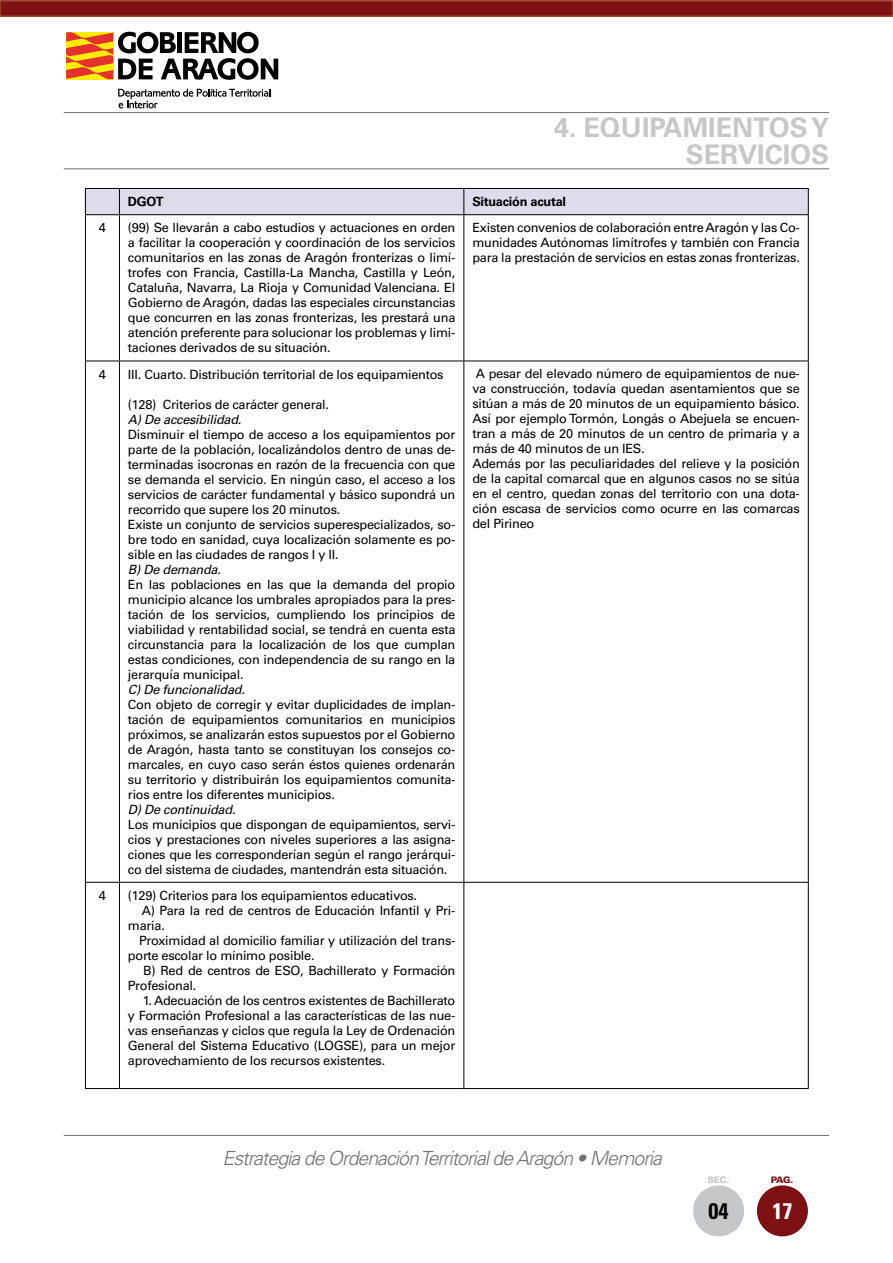
<style>
.page{position:relative;width:893px;height:1263px;background:#fff}
.page>*{position:absolute;margin:0;border:0;box-sizing:border-box;transform-origin:0 0}
.t1{font:700 27px/27px "Univers LT Std";color:#c6c7c8;text-align:right}
.t2{font:700 condensed 22.5px "Univers LT Std";color:#000}
.t3{font:700 condensed 22.5px "Univers LT Std";color:#fff}
.t4{font:italic 300 19.5px "Univers LT Std";letter-spacing:-.05em;color:#707172}
.t5{font:12.75px/15px "Univers LT Std";letter-spacing:-.02em;color:#000;text-align:justify}
.t6{font:italic 12.75px "Univers LT Std";letter-spacing:-.02em;color:#000}
.t7{font:700 12.75px "Univers LT Std";letter-spacing:-.02em;color:#000}
.t8{font:900 9px "Univers LT Std";color:#c6c7c8}
.t9{font:900 9px "Univers LT Std";color:#7e1114}
</style>
<div class="page">
<div style="left:0;top:1px;width:893px;height:15px;background:#7e1114"></div>
<div style="left:0;top:0;width:893px;height:17px;border:2px solid #a14d38"></div>
<svg style="left:118px;top:89px;width:152px;height:19px"></svg>
<svg style="left:66px;top:32px;width:212px;height:48px"></svg>
<hr style="left:64px;top:168px;width:765px;height:1px;background:#707172">
<hr style="left:64px;top:1135px;width:765px;height:1px;background:#707172">
<div style="left:757px;top:1185px;width:51px;height:51px;background:#7e1114;border-radius:50%"></div>
<div style="left:693px;top:1185px;width:51px;height:51px;background:#c6c7c8;border-radius:50%"></div>
<hr style="left:64px;top:112px;width:765px;height:1px;background:#707172">
<div style="left:85px;top:188px;width:724px;height:26px;background:#dedceb"></div>
<hr style="left:85px;top:214px;width:34px;height:1px;background:#000">
<hr style="left:85px;top:215px;width:1px;height:146px;background:#000">
<hr style="left:119px;top:214px;width:345px;height:1px;background:#000">
<hr style="left:119px;top:215px;width:1px;height:146px;background:#000">
<hr style="left:464px;top:214px;width:345px;height:1px;background:#000">
<hr style="left:463px;top:215px;width:1px;height:146px;background:#000">
<hr style="left:808px;top:215px;width:1px;height:146px;background:#000">
<hr style="left:85px;top:361px;width:34px;height:1px;background:#000">
<hr style="left:85px;top:361px;width:1px;height:521px;background:#000">
<hr style="left:119px;top:361px;width:345px;height:1px;background:#000">
<hr style="left:119px;top:361px;width:1px;height:521px;background:#000">
<hr style="left:464px;top:361px;width:345px;height:1px;background:#000">
<hr style="left:463px;top:361px;width:1px;height:521px;background:#000">
<hr style="left:808px;top:361px;width:1px;height:521px;background:#000">
<hr style="left:85px;top:882px;width:34px;height:1px;background:#000">
<hr style="left:85px;top:883px;width:1px;height:205px;background:#000">
<hr style="left:119px;top:882px;width:345px;height:1px;background:#000">
<hr style="left:119px;top:883px;width:1px;height:205px;background:#000">
<hr style="left:464px;top:882px;width:345px;height:1px;background:#000">
<hr style="left:463px;top:883px;width:1px;height:205px;background:#000">
<hr style="left:808px;top:883px;width:1px;height:205px;background:#000">
<hr style="left:85px;top:1088px;width:34px;height:1px;background:#000">
<hr style="left:119px;top:1088px;width:345px;height:1px;background:#000">
<hr style="left:464px;top:1088px;width:345px;height:1px;background:#000">
<h1 class="t1" style="left:554px;top:114px;width:277px">4. EQUIPAMIENTOS Y<br>SERVICIOS</h1>
<p class="t7" style="left:128px;top:194px;width:37px">DGOT</p>
<p class="t7" style="left:472px;top:194px;width:95px">Situación acutal</p>
<p class="t5" style="left:99px;top:220px;width:9px">4</p>
<p class="t5" style="left:128px;top:220px;width:329px">(99) Se llevarán a cabo estudios y actuaciones en orden a facilitar la cooperación y coordinación de los servicios comunitarios en las zonas de Aragón fronterizas o limí&shy;trofes con Francia, Castilla-La Mancha, Castilla y León, Cataluña, Navarra, La Rioja y Comunidad Valenciana. El Gobierno de Aragón, dadas las especiales circunstancias que concurren en las zonas fronterizas, les prestará una atención preferente para solucionar los problemas y limi&shy;taciones derivados de su situación.</p>
<p class="t5" style="left:472px;top:220px;width:329px">Existen convenios de colaboración entre Aragón y las Co&shy;munidades Autónomas limítrofes y también con Francia para la prestación de servicios en estas zonas fronterizas.</p>
<p class="t5" style="left:99px;top:367px;width:9px">4</p>
<p class="t5" style="left:128px;top:367px;width:317px">III. Cuarto. Distribución territorial de los equipamientos</p>
<p class="t5" style="left:128px;top:397px;width:203px">(128) Criterios de carácter general.</p>
<p class="t6" style="left:128px;top:412px;width:115px">A) De accesibilidad.</p>
<p class="t5" style="left:128px;top:427px;width:329px;text-align:left">Disminuir el tiempo de acceso a los equipamientos por parte de la población, localizándolos dentro de unas de&shy;terminadas isocronas en razón de la frecuencia con que se demanda el servicio. En ningún caso, el acceso a los servicios de carácter fundamental y básico supondrá un recorrido que supere los 20 minutos.<br>Existe un conjunto de servicios superespecializados, so&shy;bre todo en sanidad, cuya localización solamente es po&shy;sible en las ciudades de rangos I y II.</p>
<p class="t6" style="left:128px;top:561px;width:95px">B) De demanda.</p>
<p class="t5" style="left:128px;top:577px;width:329px">En las poblaciones en las que la demanda del propio municipio alcance los umbrales apropiados para la pres&shy;tación de los servicios, cumpliendo los principios de viabilidad y rentabilidad social, se tendrá en cuenta esta circunstancia para la localización de los que cumplan estas condiciones, con independencia de su rango en la jerarquía municipal.</p>
<p class="t6" style="left:128px;top:681px;width:119px">C) De funcionalidad.</p>
<p class="t5" style="left:128px;top:697px;width:329px">Con objeto de corregir y evitar duplicidades de implan&shy;tación de equipamientos comunitarios en municipios próximos, se analizarán estos supuestos por el Gobierno de Aragón, hasta tanto se constituyan los consejos co&shy;marcales, en cuyo caso serán éstos quienes ordenarán su territorio y distribuirán los equipamientos comunita&shy;rios entre los diferentes municipios.</p>
<p class="t6" style="left:128px;top:801px;width:109px">D) De continuidad.</p>
<p class="t5" style="left:128px;top:816px;width:329px">Los municipios que dispongan de equipamientos, servi&shy;cios y prestaciones con niveles superiores a las asigna&shy;ciones que les corresponderían según el rango jerárqui&shy;co del sistema de ciudades, mantendrán esta situación.</p>
<p class="t5" style="left:472px;top:366px;width:329px;text-align:left">A pesar del elevado número de equipamientos de nue&shy;va construcción, todavía quedan asentamientos que se sitúan a más de 20 minutos de un equipamiento básico.<br>Así por ejemplo Tormón, Longás o Abejuela se encuen&shy;tran a más de 20 minutos de un centro de primaria y a más de 40 minutos de un IES.<br>Además por las peculiaridades del relieve y la posición de la capital comarcal que en algunos casos no se sitúa en el centro, quedan zonas del territorio con una dota&shy;ción escasa de servicios como ocurre en las comarcas del Pirineo</p>
<p class="t5" style="left:99px;top:888px;width:9px">4</p>
<p class="t5" style="left:128px;top:888px;width:291px">(129) Criterios para los equipamientos educativos.</p>
<p class="t5" style="left:142px;top:903px;width:315px">A) Para la red de centros de Educación Infantil y Pri-</p>
<p class="t5" style="left:128px;top:918px;width:38px">maria.</p>
<p class="t5" style="left:139px;top:933px;width:318px">Proximidad al domicilio familiar y utilización del trans-</p>
<p class="t5" style="left:128px;top:948px;width:188px">porte escolar lo mínimo posible.</p>
<p class="t5" style="left:143px;top:963px;width:314px">B) Red de centros de ESO, Bachillerato y Formación</p>
<p class="t5" style="left:128px;top:978px;width:70px">Profesional.</p>
<p class="t5" style="left:128px;top:993px;width:329px;text-indent:15px">1. Adecuación de los centros existentes de Bachillerato y Formación Profesional a las características de las nue&shy;vas enseñanzas y ciclos que regula la Ley de Ordenación General del Sistema Educativo (LOGSE), para un mejor aprovechamiento de los recursos existentes.</p>
<h3 class="t4" style="left:222px;top:1147px;width:441px">Estrategia de Ordenación Territorial de Aragón • Memoria</h3>
<p class="t8" style="left:707px;top:1174px;width:23px">SEC.</p>
<p class="t9" style="left:771px;top:1174px;width:24px">PAG.</p>
<h2 class="t2" style="left:709px;top:1197px;width:21px">04</h2>
<h2 class="t3" style="left:772px;top:1197px;width:21px">17</h2>
</div>
